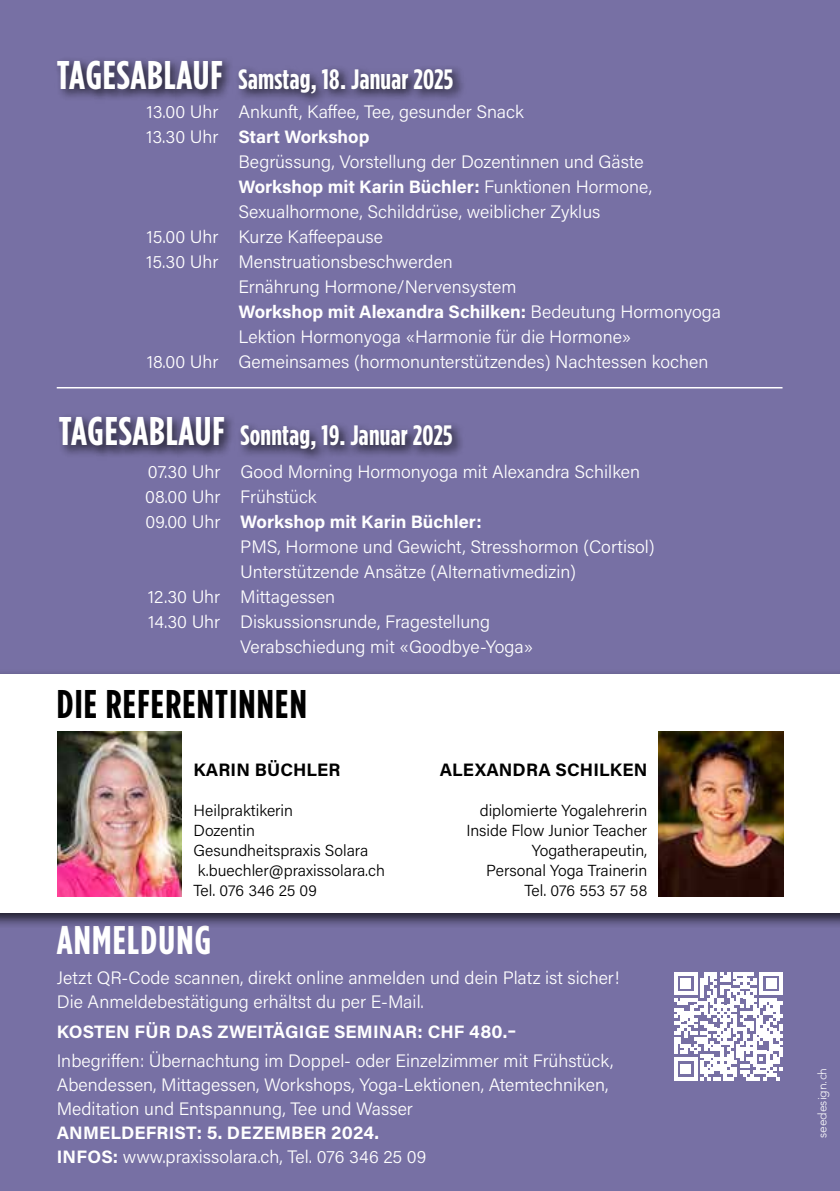
<style>
.page{position:relative;width:840px;height:1191px;background:#fff}
.page>*{position:absolute;margin:0;border:0;box-sizing:border-box;transform-origin:0 0}
.t1{font:700 40px "Gotham Cond";letter-spacing:.03em;color:#000}
.t2{font:700 40px "Gotham Cond";letter-spacing:.03em;color:#fff}
.t3{font:700 28px "Gotham Cond";letter-spacing:.01em;color:#fff}
.t4{font:300 18px/24px "Acumin Pro";color:#fff}
.t5{font:700 18px/24px "Acumin Pro";color:#fff}
.t6{font:700 18px "Acumin Pro";letter-spacing:.01em;color:#000}
.t7{font:300 16px/20px "Acumin Pro";color:#000}
.t8{font:300 12px "Avenir LT Std";color:#fff}
.s1{font-size:40px}
.s2{font-weight:300}
</style>
<div class="page">
<div style="left:0;top:0;width:839px;height:1191px;background:#7770a4"></div>
<div style="left:0;top:669px;width:839px;height:260px;background:#000;opacity:.75"></div>
<div style="left:0;top:675px;width:839px;height:238px;background:#fff"></div>
<div style="left:53px;top:56px;width:413px;height:50px;background:#000;opacity:.75"></div>
<hr style="left:57px;top:387px;width:725px;height:1px;background:#fff">
<img style="left:57px;top:731px;width:125px;height:165px">
<img style="left:658px;top:731px;width:124px;height:165px">
<svg style="left:674px;top:972px;width:108px;height:108px"></svg>
<div style="left:55px;top:412px;width:410px;height:50px;background:#000;opacity:.75"></div>
<h2 class="t3" style="left:57px;top:62px;width:398px"><span class="s1">TAGESABLAUF</span> Samstag, 18. Januar 2025</h2>
<p class="t4" style="left:146px;top:99px;width:378px">13.00 Uhr Ankunft, Kaffee, Tee, gesunder Snack</p>
<p class="t5" style="left:146px;top:124px;width:225px"><span class="s2">13.30 Uhr</span> Start Workshop</p>
<p class="t4" style="left:238px;top:149px;width:406px">Begrüssung, Vorstellung der Dozentinnen und Gäste</p>
<p class="t5" style="left:238px;top:174px;width:415px">Workshop mit Karin Büchler: <span class="s2">Funktionen Hormone,</span></p>
<p class="t4" style="left:238px;top:199px;width:363px">Sexualhormone, Schilddrüse, weiblicher Zyklus</p>
<p class="t4" style="left:146px;top:224px;width:238px">15.00 Uhr Kurze Kaffeepause</p>
<p class="t4" style="left:146px;top:249px;width:308px">15.30 Uhr Menstruationsbeschwerden</p>
<p class="t4" style="left:238px;top:274px;width:279px">Ernährung Hormone/Nervensystem</p>
<p class="t5" style="left:238px;top:299px;width:484px">Workshop mit Alexandra Schilken: <span class="s2">Bedeutung Hormonyoga</span></p>
<p class="t4" style="left:238px;top:324px;width:394px">Lektion Hormonyoga «Harmonie für die Hormone»</p>
<p class="t4" style="left:147px;top:349px;width:563px">18.00 Uhr Gemeinsames (hormonunterstützendes) Nachtessen kochen</p>
<h2 class="t3" style="left:59px;top:419px;width:395px"><span class="s1">TAGESABLAUF</span> Sonntag, 19. Januar 2025</h2>
<p class="t4" style="left:148px;top:459px;width:493px">07.30 Uhr Good Morning Hormonyoga mit Alexandra Schilken</p>
<p class="t4" style="left:145px;top:484px;width:173px">08.00 Uhr Frühstück</p>
<p class="t5" style="left:145px;top:508px;width:337px"><span class="s2">09.00 Uhr</span> Workshop mit Karin Büchler:</p>
<p class="t4" style="left:240px;top:534px;width:416px">PMS, Hormone und Gewicht, Stresshormon (Cortisol)</p>
<p class="t4" style="left:240px;top:559px;width:337px">Unterstützende Ansätze (Alternativmedizin)</p>
<p class="t4" style="left:148px;top:584px;width:189px">12.30 Uhr Mittagessen</p>
<p class="t4" style="left:148px;top:609px;width:343px">14.30 Uhr Diskussionsrunde, Fragestellung</p>
<p class="t4" style="left:240px;top:634px;width:294px">Verabschiedung mit «Goodbye-Yoga»</p>
<h1 class="t1" style="left:57px;top:681px;width:251px">DIE REFERENTINNEN</h1>
<p class="t6" style="left:193px;top:757px;width:148px">KARIN BÜCHLER</p>
<p class="t7" style="left:193px;top:800px;width:193px">Heilpraktikerin<br>Dozentin<br>Gesundheitspraxis Solara k.buechler@praxissolara.ch<br>Tel. 076 346 25 09</p>
<p class="t6" style="left:439px;top:757px;width:209px">ALEXANDRA SCHILKEN</p>
<p class="t7" style="left:466px;top:800px;width:182px;text-align:right">diplomierte Yogalehrerin<br>Inside Flow Junior Teacher<br>Yogatherapeutin,<br>Personal Yoga Trainerin<br>Tel. 076 553 57 58</p>
<h1 class="t2" style="left:57px;top:917px;width:155px">ANMELDUNG</h1>
<p class="t4" style="left:57px;top:965px;width:563px">Jetzt QR-Code scannen, direkt online anmelden und dein Platz ist sicher!<br>Die Anmeldebestätigung erhältst du per E-Mail.</p>
<p class="t5" style="left:57px;top:1018px;width:461px">KOSTEN FÜR DAS ZWEITÄGIGE SEMINAR: CHF 480.–</p>
<p class="t4" style="left:57px;top:1048px;width:558px">Inbegriffen: Übernachtung im Doppel- oder Einzelzimmer mit Frühstück,<br>Abendessen, Mittagessen, Workshops, Yoga-Lektionen, Atemtechniken,<br>Meditation und Entspannung, Tee und Wasser</p>
<p class="t5" style="left:57px;top:1120px;width:371px">ANMELDEFRIST: 5. DEZEMBER 2024.<br>INFOS: <span class="s2">www.praxissolara.ch, Tel. 076 346 25 09</span></p>
<p class="t8" style="left:814px;top:1138px;width:72px;rotate:-90deg">seedesign.ch</p>
</div>
